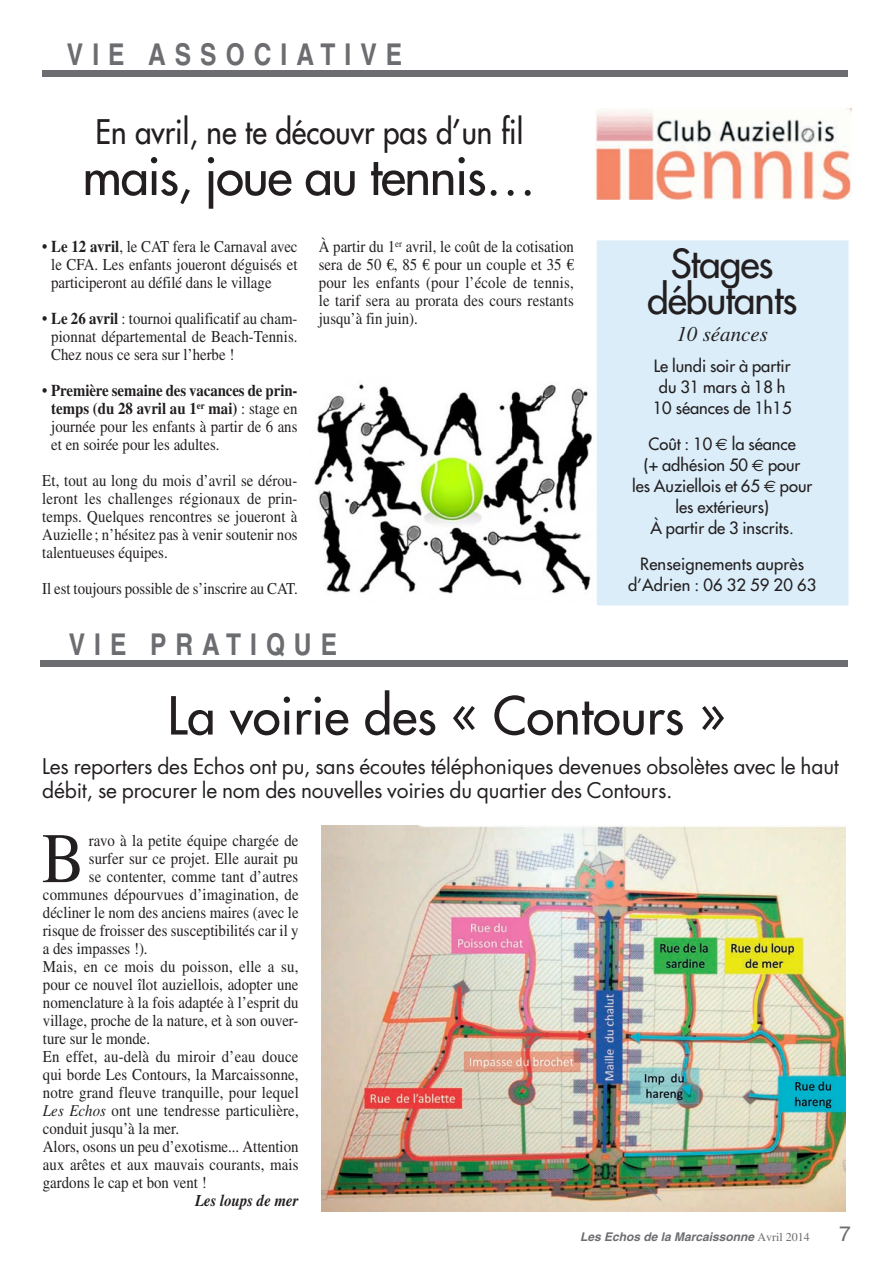
<style>
.page{position:relative;width:893px;height:1263px;background:#fff}
.page>*{position:absolute;margin:0;border:0;box-sizing:border-box;transform-origin:0 0}
.t1{font:70.95px "Times";color:#231f20;scale:.9 1}
.t2{font:51px "Futura";color:#231f20}
.t3{font:51px "Futura";letter-spacing:-.025em;color:#231f20}
.t4{font:39px/36px "Futura";letter-spacing:-.025em;color:#231f20;text-align:center}
.t5{font:33px "Futura";color:#231f20;scale:.9 1}
.t6{font:700 condensed 30px "Helvetica";letter-spacing:.3em;color:#6c6d70}
.t7{font:21px/24px "Futura";letter-spacing:-.01em;color:#231f20}
.t8{font:italic 21px "Times";color:#231f20}
.t9{font:21px "Helvetica";color:#6c6d70}
.t10{font:16.5px/18px "Times";color:#231f20;text-align:justify;scale:.9 1}
.t11{font:16.5px/21px "Futura";color:#231f20;text-align:center}
.t12{font:italic 700 16.5px "Times";color:#231f20;scale:.9 1}
.t13{font:italic 700 12px "Helvetica";color:#6c6d70}
.s1{font-weight:700}
.s2{font-family:"Euro Sans"}
.s3{font-style:italic}
.s4{font-family:"Times";font-weight:400;font-style:normal}
</style>
<div class="page">
<div style="left:43px;top:71px;width:805px;height:6px;background:#6c6d70"></div>
<div style="left:40px;top:660px;width:808px;height:6px;background:#6c6d70"></div>
<img style="left:321px;top:825px;width:524px;height:386px">
<div style="left:597px;top:240px;width:252px;height:366px;background:#daedf9"></div>
<img style="left:595px;top:109px;width:256px;height:90px">
<img style="left:314px;top:384px;width:278px;height:210px">
<h3 class="t6" style="left:67px;top:36px;width:337px">VIE ASSOCIATIVE</h3>
<h3 class="t5" style="left:96px;top:110px;width:477px">En avril, ne te découvr pas d’un fil</h3>
<h2 class="t3" style="left:83px;top:143px;width:455px">mais, joue au tennis…</h2>
<p class="t10" style="left:51px;top:237px;width:275px;text-indent:-9px"><span class="s1">• Le 12 avril</span>, le CAT fera le Carnaval avec le CFA. Les enfants joueront déguisés et participeront au défilé dans le village</p>
<p class="t10" style="left:51px;top:309px;width:275px;text-indent:-9px"><span class="s1">• Le 26 avril</span> : tournoi qualificatif au cham&shy;pionnat départemental de Beach-Tennis.<br>Chez nous ce sera sur l’herbe !</p>
<p class="t10" style="left:51px;top:381px;width:275px;text-indent:-9px"><span class="s1">• Première semaine des vacances de prin&shy;temps (du 28 avril au 1</span><sup>er</sup> <span class="s1">mai)</span> : stage en journée pour les enfants à partir de 6 ans et en soirée pour les adultes.</p>
<p class="t10" style="left:42px;top:471px;width:285px">Et, tout au long du mois d’avril se dérou&shy;leront les challenges régionaux de prin&shy;temps. Quelques rencontres se joueront à Auzielle ; n’hésitez pas à venir soutenir nos talentueuses équipes.</p>
<p class="t10" style="left:42px;top:579px;width:285px">Il est toujours possible de s’inscrire au CAT.</p>
<p class="t10" style="left:319px;top:237px;width:285px">À partir du 1<sup>er</sup> avril, le coût de la cotisation sera de 50 €, 85 € pour un couple et 35 € pour les enfants (pour l’école de tennis, le tarif sera au prorata des cours restants jusqu’à fin juin).</p>
<h3 class="t4" style="left:647px;top:245px;width:152px">Stages débutants</h3>
<p class="t8" style="left:676px;top:322px;width:93px">10 séances</p>
<p class="t11" style="left:653px;top:355px;width:140px">Le lundi soir à partir du 31 mars à 18 h<br>10 séances de 1h15</p>
<p class="t11" style="left:632px;top:433px;width:182px">Coût : 10 <span class="s2">€</span> la séance<br>(+ adhésion 50 <span class="s2">€</span> pour<br>les Auziellois et 65 <span class="s2">€</span> pour les extérieurs)<br>À partir de 3 inscrits.</p>
<p class="t11" style="left:628px;top:553px;width:190px">Renseignements auprès d’Adrien : 06 32 59 20 63</p>
<h3 class="t6" style="left:69px;top:626px;width:270px">VIE PRATIQUE</h3>
<h2 class="t2" style="left:167px;top:682px;width:560px">La voirie des « Contours »</h2>
<p class="t7" style="left:42px;top:755px;width:798px">Les reporters des Echos ont pu, sans écoutes téléphoniques devenues obsolètes avec le haut débit, se procurer le nom des nouvelles voiries du quartier des Contours.</p>
<h1 class="t1" style="left:42px;top:818px;width:49px">B</h1>
<p class="t10" style="left:89px;top:831px;width:234px">ravo à la petite équipe chargée de</p>
<p class="t10" style="left:89px;top:849px;width:234px">surfer sur ce projet. Elle aurait pu</p>
<p class="t10" style="left:89px;top:867px;width:234px">se contenter, comme tant d’autres</p>
<p class="t10" style="left:43px;top:885px;width:286px">communes dépourvues d’imagination, de</p>
<p class="t10" style="left:43px;top:903px;width:286px">décliner le nom des anciens maires (avec le</p>
<p class="t10" style="left:43px;top:921px;width:286px">risque de froisser des susceptibilités car il y</p>
<p class="t10" style="left:43px;top:939px;width:118px">a des impasses !).</p>
<p class="t10" style="left:43px;top:957px;width:285px">Mais, en ce mois du poisson, elle a su,</p>
<p class="t10" style="left:43px;top:975px;width:285px">pour ce nouvel îlot auziellois, adopter une</p>
<p class="t10" style="left:43px;top:993px;width:286px">nomenclature à la fois adaptée à l’esprit du</p>
<p class="t10" style="left:43px;top:1011px;width:286px">village, proche de la nature, et à son ouver-</p>
<p class="t10" style="left:43px;top:1029px;width:121px">ture sur le monde.</p>
<p class="t10" style="left:43px;top:1047px;width:285px">En effet, au-delà du miroir d’eau douce</p>
<p class="t10" style="left:43px;top:1065px;width:285px">qui borde Les Contours, la Marcaissonne,</p>
<p class="t10" style="left:43px;top:1083px;width:286px">notre grand fleuve tranquille, pour lequel</p>
<p class="t10" style="left:43px;top:1101px;width:286px"><span class="s3">Les Echos</span> ont une tendresse particulière,</p>
<p class="t10" style="left:43px;top:1119px;width:153px">conduit jusqu’à la mer.</p>
<p class="t10" style="left:43px;top:1137px;width:286px">Alors, osons un peu d’exotisme... Attention</p>
<p class="t10" style="left:43px;top:1155px;width:285px">aux arêtes et aux mauvais courants, mais</p>
<p class="t10" style="left:43px;top:1173px;width:184px">gardons le cap et bon vent !</p>
<p class="t12" style="left:195px;top:1191px;width:117px">Les loups de mer</p>
<p class="t13" style="left:580px;top:1229px;width:231px">Les Echos de la Marcaissonne <span class="s4">Avril 2014</span></p>
<p class="t9" style="left:839px;top:1221px;width:13px">7</p>
</div>
